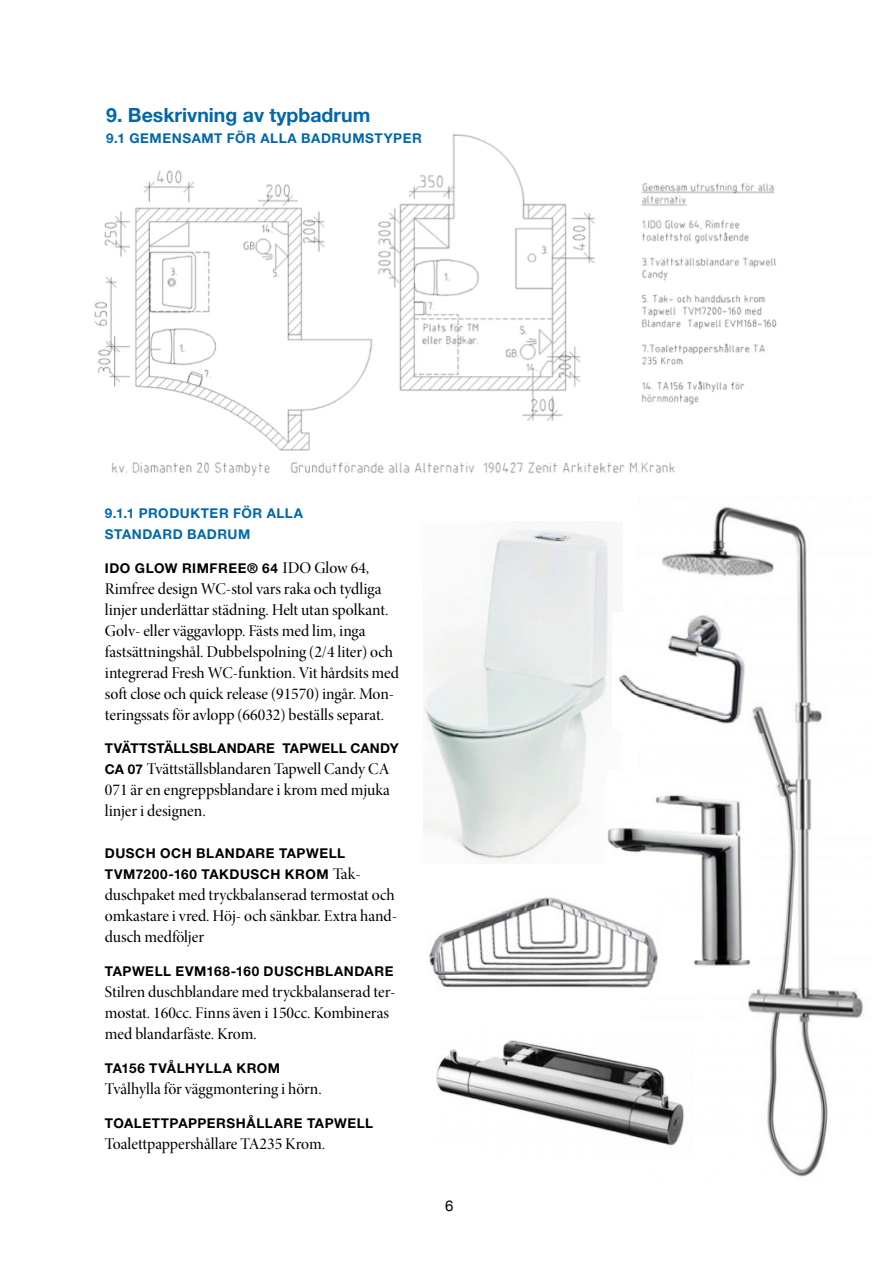
<style>
.page{position:relative;width:893px;height:1263px;background:#fff}
.page>*{position:absolute;margin:0;border:0;box-sizing:border-box;transform-origin:0 0}
.t1{font:700 19.5px "Helvetica Neue";color:#0067ad}
.t2{font:16.5px/21px "Minion Pro Medium Disp";color:#000}
.t3{font:15px "Helvetica Neue";color:#000}
.t4{font:700 13.5px/21px "Helvetica Neue LT Std";letter-spacing:.04em;color:#000}
.t5{font:700 13.5px/21px "Helvetica Neue LT Std";letter-spacing:.04em;color:#0067ad}
.t6{font:700 13.5px "Helvetica Neue LT Std";letter-spacing:.015em;color:#000}
.s1{font-family:"Minion Pro Medium Disp";font-weight:400;font-size:16.5px}
.s2{font-family:"Helvetica Neue LT Std";font-weight:700;font-size:13.5px}
</style>
<div class="page">
<img style="left:112px;top:462px;width:563px;height:14px">
<img style="left:94px;top:134px;width:501px;height:317px">
<img style="left:641px;top:183px;width:136px;height:222px">
<img style="left:662px;top:506px;width:202px;height:671px">
<img style="left:423px;top:529px;width:188px;height:332px">
<img style="left:436px;top:1031px;width:256px;height:126px">
<img style="left:618px;top:612px;width:129px;height:118px">
<img style="left:607px;top:772px;width:153px;height:199px">
<img style="left:429px;top:884px;width:231px;height:104px">
<p class="t1" style="left:106px;top:100px;width:266px">9. Beskrivning av typbadrum</p>
<p class="t5" style="left:106px;top:128px;width:317px">9.1 GEMENSAMT FÖR ALLA BADRUMSTYPER</p>
<p class="t5" style="left:105px;top:502px;width:200px">9.1.1 PRODUKTER FÖR ALLA<br>STANDARD BADRUM</p>
<p class="t4" style="left:105px;top:557px;width:266px">IDO GLOW RIMFREE® 64 <span class="s1">IDO Glow 64,</span></p>
<p class="t2" style="left:105px;top:578px;width:296px">Rimfree design WC-stol vars raka och tydliga linjer underlättar städning. Helt utan spolkant.<br>Golv- eller väggavlopp. Fästs med lim, inga fastsättningshål. Dubbelspolning (2/4 liter) och integrerad Fresh WC-funktion. Vit hårdsits med soft close och quick release (91570) ingår. Mon&shy;teringssats för avlopp (66032) beställs separat.</p>
<p class="t6" style="left:105px;top:740px;width:295px">TVÄTTSTÄLLSBLANDARE TAPWELL CANDY</p>
<p class="t2" style="left:105px;top:759px;width:287px;text-align:justify"><span class="s2">CA 07</span> Tvättställsblandaren Tapwell Candy CA 071 är en engreppsblandare i krom med mjuka linjer i designen.</p>
<p class="t4" style="left:105px;top:843px;width:257px">DUSCH OCH BLANDARE TAPWELL<br>TVM7200-160 TAKDUSCH KROM <span class="s1">Tak-</span></p>
<p class="t2" style="left:105px;top:885px;width:294px">duschpaket med tryckbalanserad termostat och omkastare i vred. Höj- och sänkbar. Extra hand&shy;dusch medföljer</p>
<p class="t4" style="left:105px;top:960px;width:290px">TAPWELL EVM168-160 DUSCHBLANDARE</p>
<p class="t2" style="left:105px;top:982px;width:292px">Stilren duschblandare med tryckbalanserad ter&shy;mostat. 160cc. Finns även i 150cc. Kombineras med blandarfäste. Krom.</p>
<p class="t4" style="left:105px;top:1057px;width:177px">TA156 TVÅLHYLLA KROM</p>
<p class="t2" style="left:105px;top:1078px;width:218px">Tvålhylla för väggmontering i hörn.</p>
<p class="t4" style="left:105px;top:1112px;width:270px">TOALETTPAPPERSHÅLLARE TAPWELL</p>
<p class="t2" style="left:105px;top:1133px;width:222px">Toalettpappershållare TA235 Krom.</p>
<p class="t3" style="left:445px;top:1195px;width:10px">6</p>
</div>
